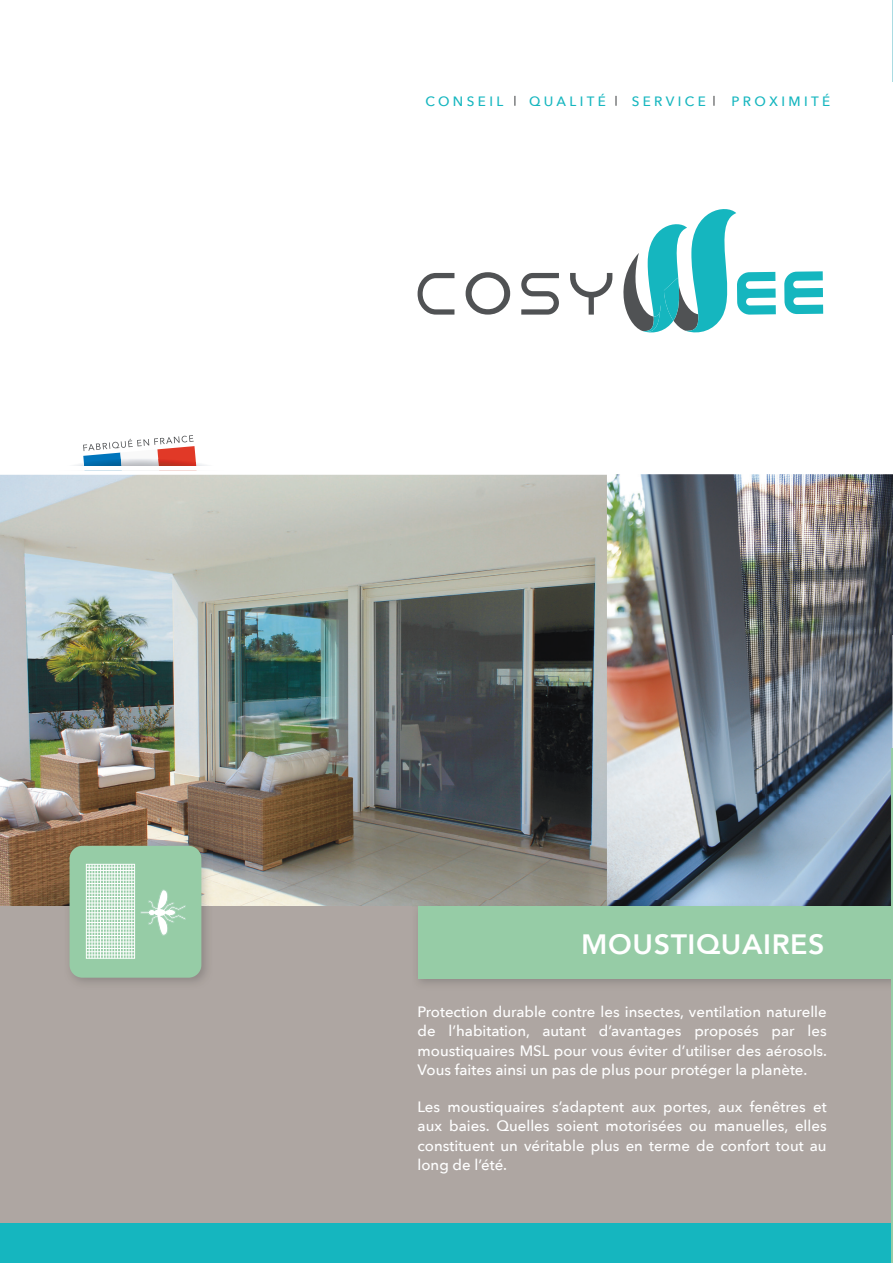
<style>
.page{position:relative;width:893px;height:1263px;background:#fff}
.page>*{position:absolute;margin:0;border:0;box-sizing:border-box;transform-origin:0 0}
.t1{font:800 27.9px "Avenir";letter-spacing:.02em;color:#fff}
.t2{font:500 15px/19.5px "Avenir Next";color:#fff;text-align:justify}
.t3{font:500 13.5px "Avenir Next";letter-spacing:.25em;color:#15b6bf}
</style>
<div class="page">
<img style="left:0;top:475px;width:892px;height:431px">
<svg style="left:83px;top:435px;width:114px;height:31px"></svg>
<div style="left:0;top:906px;width:892px;height:357px;background:#aea6a2"></div>
<img style="left:412px;top:901px;width:195px;height:5px">
<div style="left:418px;top:906px;width:474px;height:73px;background:#96cca6"></div>
<svg style="left:615px;top:96px;width:2px;height:10px"></svg>
<svg style="left:784px;top:271px;width:39px;height:43px"></svg>
<svg style="left:521px;top:273px;width:38px;height:42px"></svg>
<svg style="left:570px;top:209px;width:206px;height:124px"></svg>
<svg style="left:418px;top:273px;width:36px;height:42px"></svg>
<svg style="left:466px;top:272px;width:44px;height:43px"></svg>
<div style="left:0;top:1223px;width:892px;height:40px;background:#15b6bf"></div>
<img style="left:64px;top:840px;width:149px;height:143px">
<div style="left:70px;top:846px;width:131px;height:132px;background:#96cca6;border-radius:13px"></div>
<svg style="left:140px;top:889px;width:46px;height:47px"></svg>
<div style="left:86px;top:864px;width:49px;height:95px;border:1px solid #fff"></div>
<hr style="left:89px;top:864px;width:1px;height:94px;background:#fff">
<hr style="left:92px;top:864px;width:1px;height:94px;background:#fff">
<hr style="left:95px;top:864px;width:1px;height:94px;background:#fff">
<hr style="left:97px;top:864px;width:1px;height:94px;background:#fff">
<hr style="left:100px;top:864px;width:1px;height:94px;background:#fff">
<hr style="left:103px;top:864px;width:1px;height:94px;background:#fff">
<hr style="left:106px;top:864px;width:1px;height:94px;background:#fff">
<hr style="left:109px;top:864px;width:1px;height:94px;background:#fff">
<hr style="left:112px;top:864px;width:1px;height:94px;background:#fff">
<hr style="left:114px;top:864px;width:1px;height:94px;background:#fff">
<hr style="left:117px;top:864px;width:1px;height:94px;background:#fff">
<hr style="left:120px;top:864px;width:1px;height:94px;background:#fff">
<hr style="left:123px;top:864px;width:1px;height:94px;background:#fff">
<hr style="left:126px;top:864px;width:1px;height:94px;background:#fff">
<hr style="left:129px;top:864px;width:1px;height:94px;background:#fff">
<hr style="left:132px;top:864px;width:1px;height:94px;background:#fff">
<hr style="left:86px;top:867px;width:49px;height:1px;background:#fff">
<hr style="left:86px;top:870px;width:49px;height:1px;background:#fff">
<hr style="left:86px;top:873px;width:49px;height:1px;background:#fff">
<hr style="left:86px;top:877px;width:49px;height:1px;background:#fff">
<hr style="left:86px;top:880px;width:49px;height:1px;background:#fff">
<hr style="left:86px;top:883px;width:49px;height:1px;background:#fff">
<hr style="left:86px;top:886px;width:49px;height:1px;background:#fff">
<hr style="left:86px;top:890px;width:49px;height:1px;background:#fff">
<hr style="left:86px;top:893px;width:49px;height:1px;background:#fff">
<hr style="left:86px;top:896px;width:49px;height:1px;background:#fff">
<hr style="left:86px;top:899px;width:49px;height:1px;background:#fff">
<hr style="left:86px;top:903px;width:49px;height:1px;background:#fff">
<hr style="left:86px;top:906px;width:49px;height:1px;background:#fff">
<hr style="left:86px;top:909px;width:49px;height:1px;background:#fff">
<hr style="left:86px;top:912px;width:49px;height:1px;background:#fff">
<hr style="left:86px;top:916px;width:49px;height:1px;background:#fff">
<hr style="left:86px;top:919px;width:49px;height:1px;background:#fff">
<hr style="left:86px;top:922px;width:49px;height:1px;background:#fff">
<hr style="left:86px;top:925px;width:49px;height:1px;background:#fff">
<hr style="left:86px;top:929px;width:49px;height:1px;background:#fff">
<hr style="left:86px;top:932px;width:49px;height:1px;background:#fff">
<hr style="left:86px;top:935px;width:49px;height:1px;background:#fff">
<hr style="left:86px;top:938px;width:49px;height:1px;background:#fff">
<hr style="left:86px;top:942px;width:49px;height:1px;background:#fff">
<hr style="left:86px;top:945px;width:49px;height:1px;background:#fff">
<hr style="left:86px;top:948px;width:49px;height:1px;background:#fff">
<hr style="left:86px;top:951px;width:49px;height:1px;background:#fff">
<hr style="left:86px;top:955px;width:49px;height:1px;background:#fff">
<hr style="left:892px;top:0;width:1px;height:82px;background:#abdce2">
<hr style="left:891px;top:748px;width:2px;height:515px;background:#96cca6">
<p class="t3" style="left:425px;top:90px;width:79px">CONSEIL</p>
<p class="t3" style="left:529px;top:90px;width:79px">QUALITÉ</p>
<p class="t3" style="left:632px;top:90px;width:76px">SERVICE</p>
<p class="t3" style="left:731px;top:90px;width:100px">PROXIMITÉ</p>
<p class="t1" style="left:581px;top:922px;width:245px">MOUSTIQUAIRES</p>
<p class="t2" style="left:418px;top:1001px;width:411px">Protection durable contre les insectes, ventilation naturelle de l’habitation, autant d’avantages proposés par les moustiquaires MSL pour vous éviter d’utiliser des aérosols.<br>Vous faites ainsi un pas de plus pour protéger la planète.</p>
<p class="t2" style="left:418px;top:1096px;width:411px">Les moustiquaires s’adaptent aux portes, aux fenêtres et aux baies. Quelles soient motorisées ou manuelles, elles constituent un véritable plus en terme de confort tout au long de l’été.</p>
</div>
